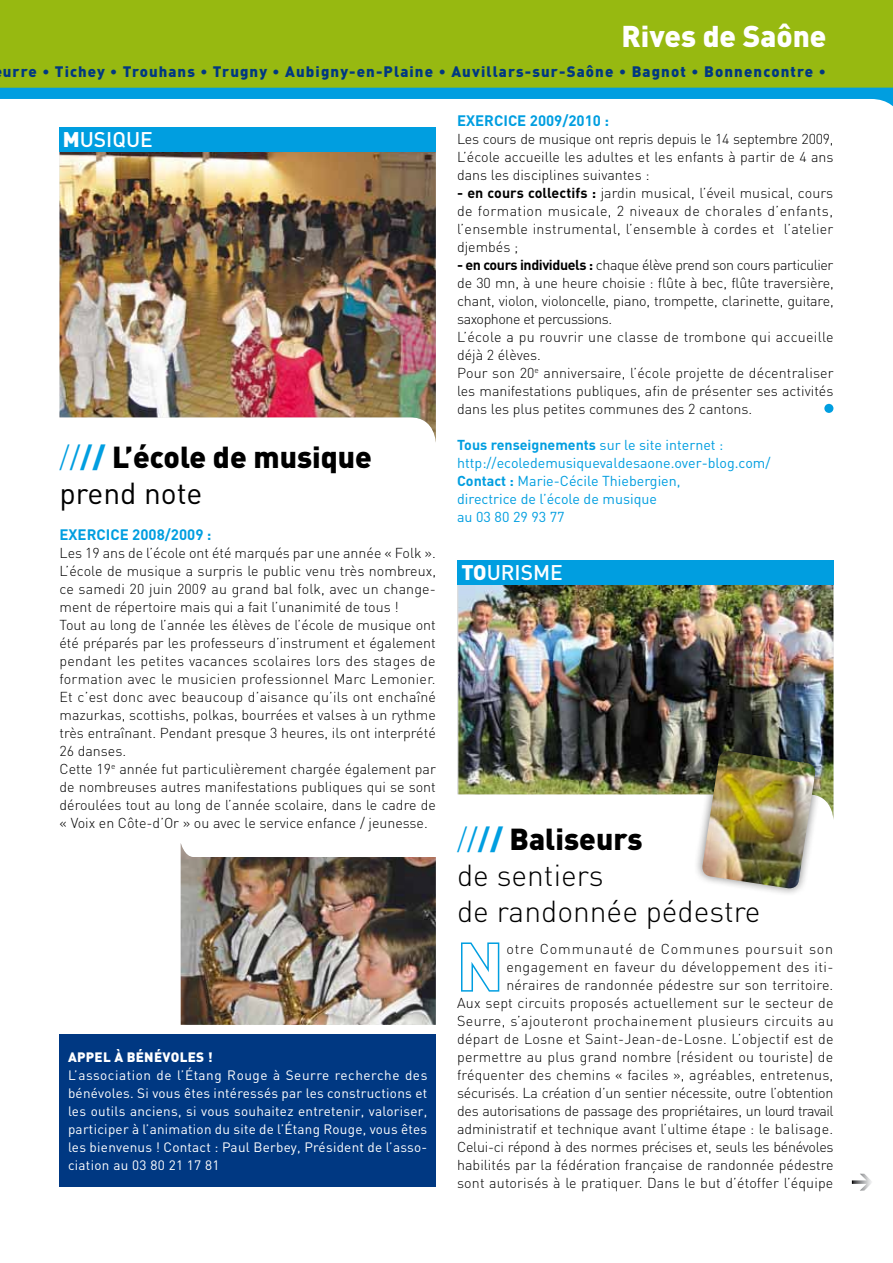
<style>
.page{position:relative;width:893px;height:1263px;background:#fff}
.page>*{position:absolute;margin:0;border:0;box-sizing:border-box;transform-origin:0 0}
.t1{font:700 64.8px "DIN";color:#fff}
.t2{font:300 30px/36px "DIN";color:#000}
.t3{font:900 30px/36px "DIN";color:#000}
.t4{font:900 29.7px "DIN";color:#fff}
.t5{font:500 21px "DIN";color:#fff}
.t6{font:900 15px "DIN";letter-spacing:.075em;color:#003882}
.t7{font:700 15px "DIN";color:#009ee0}
.t8{font:300 14.25px/18px "DIN";color:#000}
.t9{font:14.25px/18px "DIN";color:#009ee0}
.t10{font:13.5px/18px "DIN";letter-spacing:.02em;color:#fff;text-align:justify}
.t11{font:900 13.5px "DIN";color:#fff}
.s1{font-weight:900}
.s2{font-weight:300;color:#009ee0}
.s3{font-weight:400;color:#009ee0}
.s4{font-weight:700;color:#009ee0}
.s5{color:#009ee0}
.s6{font-weight:400}
.s7{font-weight:700}
.s8{font-weight:900;color:#009ee0}
</style>
<div class="page">
<img style="left:181px;top:844px;width:255px;height:181px">
<div style="left:60px;top:1034px;width:376px;height:152px;background:#003882"></div>
<img style="left:458px;top:585px;width:375px;height:231px">
<svg style="left:0;top:0;width:893px;height:171px;fill:#97b911"></svg>
<img style="left:60px;top:152px;width:376px;height:290px">
<div style="left:60px;top:128px;width:376px;height:24px;background:#009ee0"></div>
<div style="left:824px;top:404px;width:9px;height:9px;background:#009ee0;border-radius:50%"></div>
<svg style="left:461px;top:942px;width:39px;height:50px"></svg>
<div style="left:457px;top:561px;width:376px;height:24px;background:#009ee0"></div>
<div style="left:693px;top:742px;width:130px;height:154px;background:#000;opacity:.5"></div>
<img style="left:701px;top:751px;width:115px;height:139px">
<svg style="left:852px;top:1174px;width:20px;height:16px"></svg>
<h3 class="t4" style="left:621px;top:16px;width:207px">Rives de Saône</h3>
<p class="t6" style="left:3px;top:61px;width:824px">urre • Tichey • Trouhans • Trugny • Aubigny-en-Plaine • Auvillars-sur-Saône • Bagnot • Bonnencontre •</p>
<h3 class="t5" style="left:63px;top:126px;width:92px"><span class="s1">M</span>USIQUE</h3>
<h2 class="t3" style="left:60px;top:438px;width:314px"><span class="s2">/</span><span class="s3">/</span><span class="s4">/</span><span class="s5">/</span> L’école de musique <span class="s6">prend note</span></h2>
<p class="t7" style="left:60px;top:525px;width:154px">Exercice 2008/2009 :</p>
<p class="t8" style="left:60px;top:544px;width:378px">Les 19 ans de l’école ont été marqués par une année « Folk ».<br>L’école de musique a surpris le public venu très nombreux, ce samedi 20 juin 2009 au grand bal folk, avec un change&shy;ment de répertoire mais qui a fait l’unanimité de tous !<br>Tout au long de l’année les élèves de l’école de musique ont été préparés par les professeurs d’instrument et également pendant les petites vacances scolaires lors des stages de formation avec le musicien professionnel Marc Lemonier.<br>Et c’est donc avec beaucoup d’aisance qu’ils ont enchaîné mazurkas, scottishs, polkas, bourrées et valses à un rythme très entraînant. Pendant presque 3 heures, ils ont interprété 26 danses.<br>Cette 19<sup>e</sup> année fut particulièrement chargée également par de nombreuses autres manifestations publiques qui se sont déroulées tout au long de l’année scolaire, dans le cadre de « Voix en Côte-d’Or » ou avec le service enfance / jeunesse.</p>
<p class="t11" style="left:68px;top:1048px;width:19px">Appel</p>
<p class="t11" style="left:114px;top:1048px;width:22px">à bénévoles</p>
<p class="t11" style="left:208px;top:1048px;width:6px">!</p>
<p class="t10" style="left:68px;top:1066px;width:361px">L’association de l’Étang Rouge à Seurre recherche des bénévoles. Si vous êtes intéressés par les constructions et les outils anciens, si vous souhaitez entretenir, valoriser, participer à l’animation du site de l’Étang Rouge, vous êtes les bienvenus ! Contact : Paul Berbey, Président de l’asso&shy;ciation au 03 80 21 17 81</p>
<p class="t7" style="left:457px;top:111px;width:154px">Exercice 2009/2010 :</p>
<p class="t8" style="left:457px;top:130px;width:378px;text-align:justify">Les cours de musique ont repris depuis le 14 septembre 2009, L’école accueille les adultes et les enfants à partir de 4 ans dans les disciplines suivantes :</p>
<p class="t8" style="left:457px;top:184px;width:378px;text-align:justify"><span class="s7">- en cours collectifs :</span> jardin musical, l’éveil musical, cours de formation musicale, 2 niveaux de chorales d’enfants, l’ensemble instrumental, l’ensemble à cordes et l’atelier djembés ;</p>
<p class="t8" style="left:457px;top:256px;width:378px"><span class="s7">- en cours individuels :</span> chaque élève prend son cours particulier de 30 mn, à une heure choisie : flûte à bec, flûte traversière, chant, violon, violoncelle, piano, trompette, clarinette, guitare, saxophone et percussions.<br>L’école a pu rouvrir une classe de trombone qui accueille déjà 2 élèves.<br>Pour son 20<sup>e</sup> anniversaire, l’école projette de décentraliser les manifestations publiques, afin de présenter ses activités dans les plus petites communes des 2 cantons.</p>
<p class="t9" style="left:457px;top:436px;width:315px"><span class="s7">Tous renseignements</span> sur le site internet : http://ecoledemusiquevaldesaone.over-blog.com/ <span class="s7">Contact :</span> Marie-Cécile Thiebergien,<br>directrice de l’école de musique<br>au 03 80 29 93 77</p>
<h3 class="t5" style="left:461px;top:559px;width:103px"><span class="s1">TO</span>URISME</h3>
<h2 class="t2" style="left:457px;top:821px;width:305px"><span class="s5">/</span><span class="s3">/</span><span class="s4">/</span><span class="s8">/</span> <span class="s1">Baliseurs<br></span>de sentiers<br>de randonnée pédestre</h2>
<h1 class="t1" style="left:457px;top:924px;width:37px">N</h1>
<p class="t8" style="left:457px;top:940px;width:378px;text-align:right">otre Communauté de Communes poursuit son engagement en faveur du développement des iti&shy;néraires de randonnée pédestre sur son territoire.<br>Aux sept circuits proposés actuellement sur le secteur de Seurre, s’ajouteront prochainement plusieurs circuits au départ de Losne et Saint-Jean-de-Losne. L’objectif est de permettre au plus grand nombre (résident ou touriste) de fréquenter des chemins « faciles », agréables, entretenus, sécurisés. La création d’un sentier nécessite, outre l’obtention des autorisations de passage des propriétaires, un lourd travail administratif et technique avant l’ultime étape : le balisage.<br>Celui-ci répond à des normes précises et, seuls les bénévoles habilités par la fédération française de randonnée pédestre sont autorisés à le pratiquer. Dans le but d’étoffer l’équipe</p>
</div>
